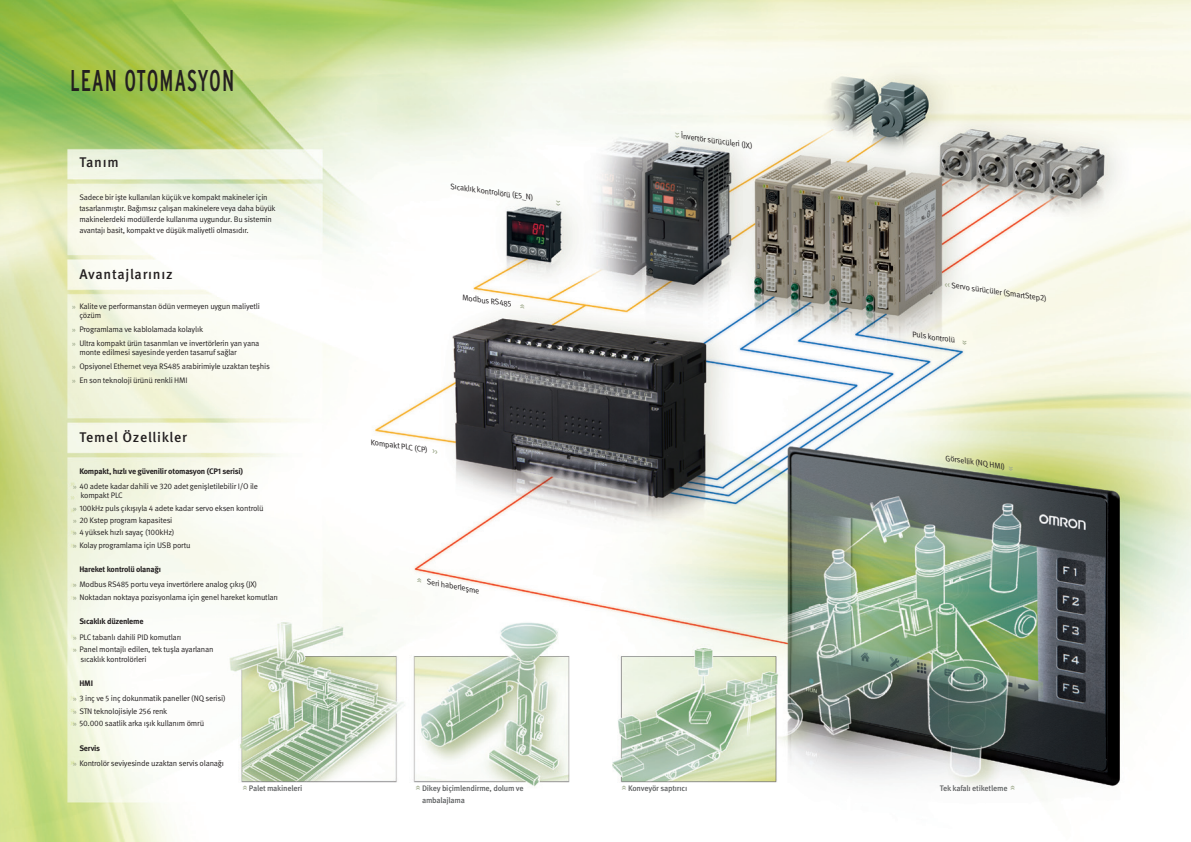
<style>
.page{position:relative;width:1191px;height:842px;background:#fff}
.page>*{position:absolute;margin:0;border:0;box-sizing:border-box;transform-origin:0 0}
.t1{font:condensed 30px "Interstate";letter-spacing:.03em;color:#231f20;scale:.77 1}
.t2{font:500 14px "Meta Pro";letter-spacing:.05em;color:#231f20}
.t3{font:8px/15.2px "Meta Pro";letter-spacing:-.025em;color:#231f20}
.t4{font:italic 8px "Meta Pro";color:#231f20}
.t5{font:500 8px/12px "Meta Pro";letter-spacing:-.025em;color:#5d5f60}
.t6{font:500 7px "Meta Pro";color:#9faa8d}
.t7{font:italic 500 7px "Meta Pro";color:#9faa8d}
.s1{font-weight:500;font-size:7px;color:#9faa8d}
.s2{font-weight:700}
</style>
<div class="page">
<img style="left:0;top:0;width:1191px;height:842px">
<h1 class="t1" style="left:70px;top:64px;width:196px">LEAN OTOM ASYON</h1>
<h2 class="t2" style="left:79px;top:154px;width:41px">Tanım</h2>
<p class="t3" style="left:79px;top:192px;width:198px;line-height:11px">Sadece bir işte kullanılan küçük ve kompakt makineler için tasarlanmıştır. Bağımsız çalışan makinelere veya daha büyük makinelerdeki modüllerde kullanıma uygundur. Bu sistemin avantajı basit, kompakt ve düşük maliyetli olmasıdır.</p>
<h2 class="t2" style="left:79px;top:265px;width:95px">Avantajlarınız</h2>
<p class="t3" style="left:79px;top:301px;width:182px;line-height:9.5px;text-indent:-7px"><span class="s1">»</span> Kalite ve performanstan ödün vermeyen uygun maliyetli çözüm</p>
<p class="t3" style="left:72px;top:323px;width:189px;line-height:13.8px"><span class="s1">»</span> Programlama ve kablolamada kolaylık<br><span class="s1">»</span> Ultra kompakt ürün tasarımları ve invertörlerin yan yana</p>
<p class="t3" style="left:72px;top:346px;width:199px;line-height:13.8px;text-indent:7px">monte edilmesi sayesinde yerden tasarruf sağlar<br><span class="s1">»</span> Opsiyonel Ethernet veya RS485 arabirimiyle uzaktan teşhis <span class="s1">»</span> En son teknoloji ürünü renkli HMI</p>
<h2 class="t2" style="left:79px;top:429px;width:109px">Temel Özellikler</h2>
<p class="t3" style="left:73px;top:463px;width:186px;text-indent:6px"><span class="s2">Kompakt, hızlı ve güvenilir otomasyon (CP1 serisi)<br></span><span class="s1">»</span> 40 adete kadar dahili ve 320 adet genişletilebilir I/O ile</p>
<p class="t3" style="left:73px;top:489px;width:192px;line-height:12.3px;text-indent:7px">kompakt PLC<br><span class="s1">»</span> 100kHz puls çıkışıyla 4 adete kadar servo eksen kontrolü <span class="s1">»</span> 20 Kstep program kapasitesi<br><span class="s1">»</span> 4 yüksek hızlı sayaç (100kHz)<br><span class="s1">»</span> Kolay programlama için USB portu</p>
<p class="t3" style="left:73px;top:562px;width:185px;text-indent:6px"><span class="s2">Hareket kontrolü olanağı<br></span><span class="s1">»</span> Modbus RS485 portu veya invertörlere analog çıkış (JX)</p>
<p class="t3" style="left:73px;top:589px;width:206px"><span class="s1">»</span> Noktadan noktaya pozisyonlama için genel hareket komutları</p>
<p class="t3" style="left:73px;top:614px;width:109px;text-indent:6px"><span class="s2">Sıcaklık düzenleme<br></span><span class="s1">»</span> PLC tabanlı dahili PID komutları</p>
<p class="t3" style="left:80px;top:644px;width:135px;line-height:9.5px;text-indent:-7px"><span class="s1">»</span> Panel montajlı edilen, tek tuşla ayarlanan sıcaklık kontrolörleri</p>
<p class="t3" style="left:73px;top:676px;width:154px;text-indent:6px"><span class="s2">HMI<br></span><span class="s1">»</span> 3 inç ve 5 inç dokunmatik paneller (NQ serisi)</p>
<p class="t3" style="left:73px;top:705px;width:132px;line-height:12.3px"><span class="s1">»</span> STN teknolojisiyle 256 renk<br><span class="s1">»</span> 50.000 saatlik arka ışık kullanım ömrü</p>
<p class="t3" style="left:73px;top:740px;width:152px;text-indent:6px"><span class="s2">Servis<br></span><span class="s1">»</span> Kontrolör seviyesinde uzaktan servis olanağı</p>
<p class="t4" style="left:451px;top:181px;width:85px;rotate:8deg">Sıcaklık kontrolörü (E5_N)</p>
<p class="t6" style="left:563px;top:200px;width:8px;rotate:90deg">&gt;&gt;</p>
<p class="t4" style="left:463px;top:292px;width:52px;rotate:8deg">Modbus RS485</p>
<p class="t6" style="left:518px;top:309px;width:8px;rotate:-90deg">&gt;&gt;</p>
<p class="t4" style="left:372px;top:437px;width:69px;rotate:8deg">Kompakt PLC (CP) <span class="s1">&gt;&gt;</span></p>
<p class="t7" style="left:414px;top:583px;width:8px;rotate:-90deg">&gt;&gt;</p>
<p class="t4" style="left:428px;top:577px;width:55px;rotate:10deg">Seri haberleşme</p>
<p class="t4" style="left:682px;top:131px;width:74px;rotate:8deg">İnvertör sürücüleri (JX)</p>
<p class="t6" style="left:682px;top:132px;width:8px;rotate:90deg">&gt;&gt;</p>
<p class="t4" style="left:945px;top:279px;width:105px;rotate:8deg"><span class="s1">&lt;&lt;</span> Servo sürücüler (SmartStep2)</p>
<p class="t4" style="left:913px;top:329px;width:44px;rotate:8deg">Puls kontrolü</p>
<p class="t6" style="left:969px;top:340px;width:8px;rotate:90deg">&gt;&gt;</p>
<p class="t4" style="left:946px;top:453px;width:62px;rotate:8deg">Görsellik (NQ HMI)</p>
<p class="t6" style="left:1015px;top:465px;width:8px;rotate:90deg">&gt;&gt;</p>
<p class="t6" style="left:240px;top:790px;width:7px;rotate:-90deg">&gt;&gt;</p>
<p class="t6" style="left:413px;top:790px;width:7px;rotate:-90deg">&gt;&gt;</p>
<p class="t5" style="left:628px;top:782px;width:61px">Konveyör saptırıcı</p>
<p class="t5" style="left:940px;top:782px;width:69px">Tek kafalı etiketleme</p>
<p class="t5" style="left:249px;top:782px;width:55px">Palet makineleri</p>
<p class="t5" style="left:422px;top:782px;width:103px">Dikey biçimlendirme, dolum ve ambalajlama</p>
<p class="t6" style="left:619px;top:790px;width:7px;rotate:-90deg">&gt;&gt;</p>
<p class="t6" style="left:1008px;top:790px;width:7px;rotate:-90deg">&gt;&gt;</p>
</div>
